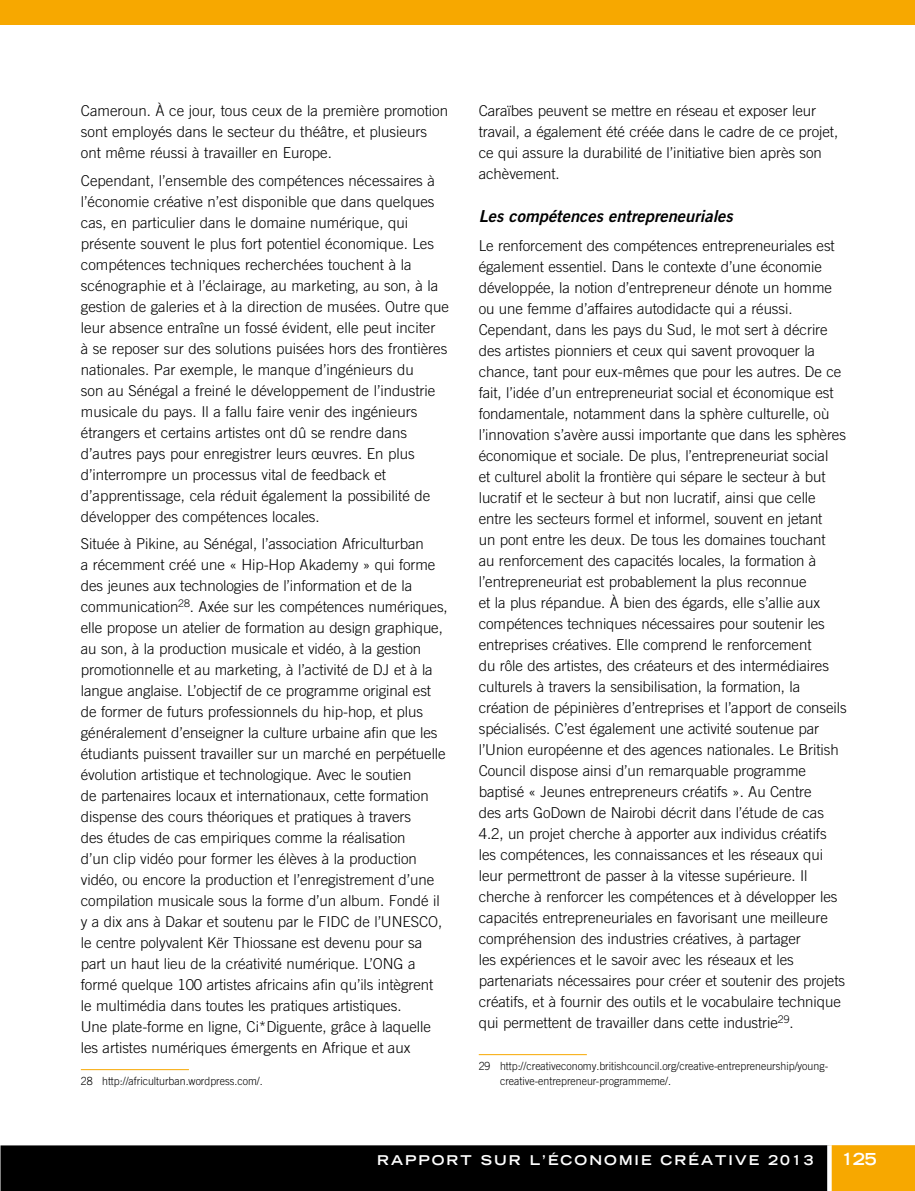
<style>
.page{position:relative;width:915px;height:1191px;background:#fff}
.page>*{position:absolute;margin:0;border:0;box-sizing:border-box;transform-origin:0 0}
.t1{font:16.5px "Trade Gothic LT Com Bd 2 Obl";color:#000}
.t2{font:700 expanded 16.5px "Trade Gothic LT Std";color:#fff}
.t3{font:300 15px/21px "Trade Gothic LT Com";letter-spacing:-.005em;color:#000}
.t4{font:700 expanded 13.5px "Trade Gothic LT Std";letter-spacing:.15em;color:#fff}
.t5{font:300 11.25px/15px "Trade Gothic LT Com";color:#000;scale:.94 1}
</style>
<div class="page">
<div style="left:0;top:0;width:914px;height:25px;background:#f7a800"></div>
<div style="left:1px;top:1145px;width:829px;height:46px;background:#000"></div>
<div style="left:828px;top:1145px;width:86px;height:46px;background:#f7a800"></div>
<svg style="left:826px;top:1145px;width:5px;height:46px"></svg>
<hr style="left:81px;top:1069px;width:108px;height:1px;background:#f7a800">
<hr style="left:478px;top:1054px;width:108px;height:1px;background:#f7a800">
<p class="t3" style="left:81px;top:100px;width:368px">Cameroun. À ce jour, tous ceux de la première promotion sont employés dans le secteur du théâtre, et plusieurs ont même réussi à travailler en Europe.</p>
<p class="t3" style="left:81px;top:170px;width:369px">Cependant, l’ensemble des compétences nécessaires à l’économie créative n’est disponible que dans quelques cas, en particulier dans le domaine numérique, qui présente souvent le plus fort potentiel économique. Les compétences techniques recherchées touchent à la scénographie et à l’éclairage, au marketing, au son, à la gestion de galeries et à la direction de musées. Outre que leur absence entraîne un fossé évident, elle peut inciter<br>à se reposer sur des solutions puisées hors des frontières nationales. Par exemple, le manque d’ingénieurs du<br>son au Sénégal a freiné le développement de l’industrie musicale du pays. Il a fallu faire venir des ingénieurs étrangers et certains artistes ont dû se rendre dans d’autres pays pour enregistrer leurs œuvres. En plus d’interrompre un processus vital de feedback et d’apprentissage, cela réduit également la possibilité de développer des compétences locales.</p>
<p class="t3" style="left:81px;top:533px;width:368px">Située à Pikine, au Sénégal, l’association Africulturban<br>a récemment créé une « Hip-Hop Akademy » qui forme des jeunes aux technologies de l’information et de la communication<sup>28</sup>. Axée sur les compétences numériques, elle propose un atelier de formation au design graphique, au son, à la production musicale et vidéo, à la gestion promotionnelle et au marketing, à l’activité de DJ et à la langue anglaise. L’objectif de ce programme original est de former de futurs professionnels du hip-hop, et plus généralement d’enseigner la culture urbaine afin que les étudiants puissent travailler sur un marché en perpétuelle évolution artistique et technologique. Avec le soutien<br>de partenaires locaux et internationaux, cette formation dispense des cours théoriques et pratiques à travers<br>des études de cas empiriques comme la réalisation<br>d’un clip vidéo pour former les élèves à la production vidéo, ou encore la production et l’enregistrement d’une compilation musicale sous la forme d’un album. Fondé il y a dix ans à Dakar et soutenu par le FIDC de l’UNESCO, le centre polyvalent Kër Thiossane est devenu pour sa part un haut lieu de la créativité numérique. L’ONG a formé quelque 100 artistes africains afin qu’ils intègrent le multimédia dans toutes les pratiques artistiques.<br>Une plate-forme en ligne, Ci*Diguente, grâce à laquelle les artistes numériques émergents en Afrique et aux</p>
<p class="t5" style="left:81px;top:1073px;width:195px">28 http://africulturban.wordpress.com/.</p>
<p class="t3" style="left:478px;top:100px;width:361px">Caraïbes peuvent se mettre en réseau et exposer leur travail, a également été créée dans le cadre de ce projet, ce qui assure la durabilité de l’initiative bien après son achèvement.</p>
<p class="t1" style="left:478px;top:205px;width:255px">Les compétences entrepreneuriales</p>
<p class="t3" style="left:478px;top:235px;width:369px">Le renforcement des compétences entrepreneuriales est également essentiel. Dans le contexte d’une économie développée, la notion d’entrepreneur dénote un homme ou une femme d’affaires autodidacte qui a réussi.<br>Cependant, dans les pays du Sud, le mot sert à décrire des artistes pionniers et ceux qui savent provoquer la chance, tant pour eux-mêmes que pour les autres. De ce fait, l’idée d’un entrepreneuriat social et économique est fondamentale, notamment dans la sphère culturelle, où l’innovation s’avère aussi importante que dans les sphères économique et sociale. De plus, l’entrepreneuriat social<br>et culturel abolit la frontière qui sépare le secteur à but lucratif et le secteur à but non lucratif, ainsi que celle entre les secteurs formel et informel, souvent en jetant<br>un pont entre les deux. De tous les domaines touchant<br>au renforcement des capacités locales, la formation à l’entrepreneuriat est probablement la plus reconnue<br>et la plus répandue. À bien des égards, elle s’allie aux compétences techniques nécessaires pour soutenir les entreprises créatives. Elle comprend le renforcement<br>du rôle des artistes, des créateurs et des intermédiaires culturels à travers la sensibilisation, la formation, la création de pépinières d’entreprises et l’apport de conseils spécialisés. C’est également une activité soutenue par l’Union européenne et des agences nationales. Le British Council dispose ainsi d’un remarquable programme baptisé « Jeunes entrepreneurs créatifs ». Au Centre<br>des arts GoDown de Nairobi décrit dans l’étude de cas 4.2, un projet cherche à apporter aux individus créatifs les compétences, les connaissances et les réseaux qui leur permettront de passer à la vitesse supérieure. Il cherche à renforcer les compétences et à développer les capacités entrepreneuriales en favorisant une meilleure compréhension des industries créatives, à partager<br>les expériences et le savoir avec les réseaux et les partenariats nécessaires pour créer et soutenir des projets créatifs, et à fournir des outils et le vocabulaire technique qui permettent de travailler dans cette industrie<sup>29</sup>.</p>
<p class="t5" style="left:500px;top:1058px;width:350px;text-indent:-21px">29 http://creativeconomy.britishcouncil.org/creative-entrepreneurship/young&shy;creative-entrepreneur-programmeme/.</p>
<p class="t4" style="left:377px;top:1151px;width:438px">RAPPORT SUR L’ÉCONOMIE CRÉATIVE 2013</p>
<p class="t2" style="left:841px;top:1148px;width:37px">125</p>
</div>
